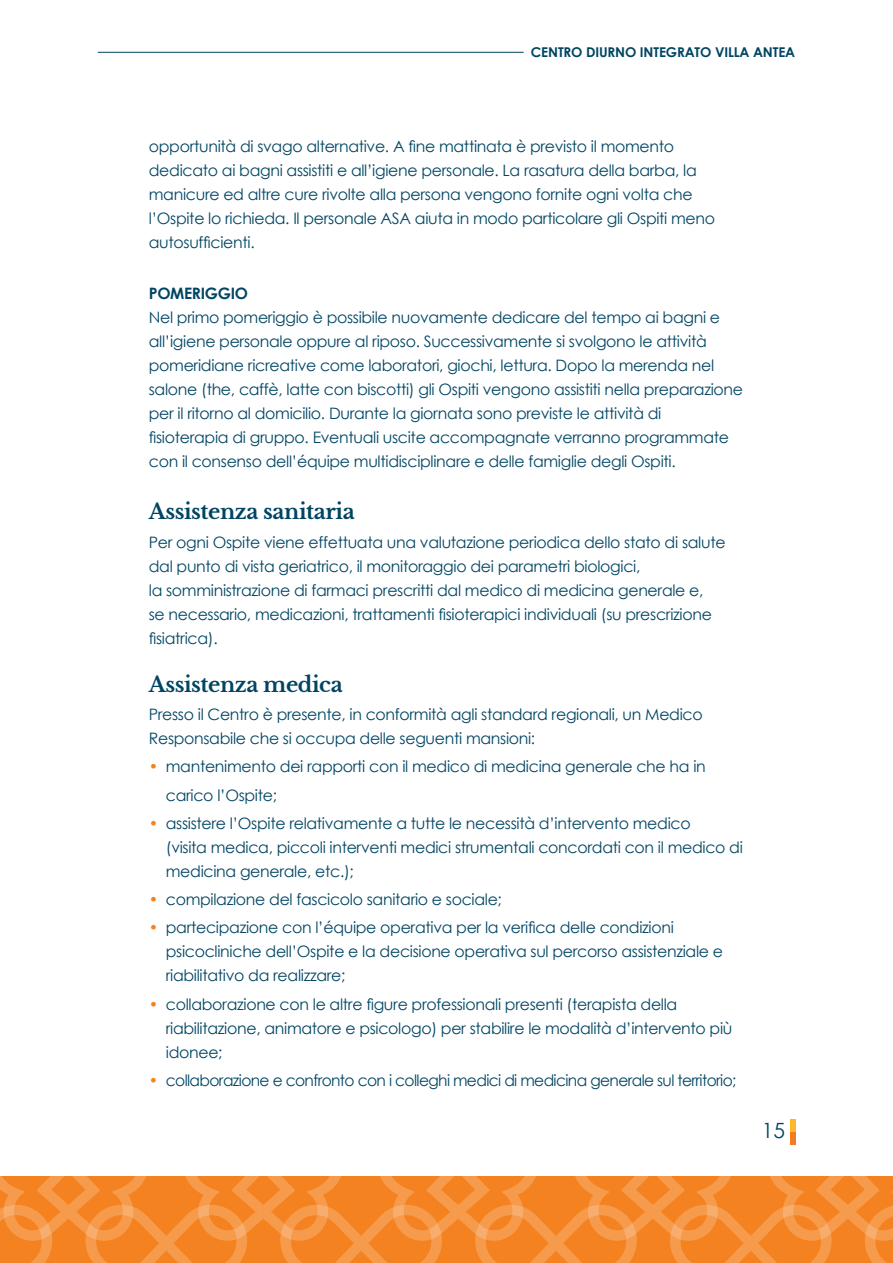
<style>
.page{position:relative;width:893px;height:1263px;background:#fff}
.page>*{position:absolute;margin:0;border:0;box-sizing:border-box;transform-origin:0 0}
.t1{font:700 21px "Libre Baskerville";letter-spacing:-.02em;color:#004563}
.t2{font:21px "Century Gothic";color:#004563}
.t3{font:15.75px/24px "Century Gothic";letter-spacing:-.02em;color:#004563}
.t4{font:15.75px "Century Gothic";letter-spacing:-.04em;color:#004563}
.t5{font:700 15.75px "Century Gothic";letter-spacing:-.02em;color:#004563}
.t6{font:700 13.5px "Century Gothic";letter-spacing:-.01em;color:#004563}
.s1{color:#f58220}
</style>
<div class="page">
<svg style="left:0;top:1176px;width:893px;height:87px;background:#f58b31"></svg>
<hr style="left:98px;top:52px;width:426px;height:1px;background:#004563">
<div style="left:790px;top:1132px;width:5px;height:12px;background:#f47b23"></div>
<div style="left:790px;top:1119px;width:5px;height:13px;background:#fdb728"></div>
<p class="t6" style="left:531px;top:42px;width:266px">CENTRO DIURNO INTEGRATO VILLA ANTEA</p>
<p class="t3" style="left:149px;top:134px;width:568px">opportunità di svago alternative. A fine mattinata è previsto il momento dedicato ai bagni assistiti e all’igiene personale. La rasatura della barba, la manicure ed altre cure rivolte alla persona vengono fornite ogni volta che l’Ospite lo richieda. Il personale ASA aiuta in modo particolare gli Ospiti meno autosufficienti.</p>
<p class="t5" style="left:149px;top:281px;width:101px">POMERIGGIO</p>
<p class="t3" style="left:149px;top:305px;width:596px">Nel primo pomeriggio è possibile nuovamente dedicare del tempo ai bagni e all’igiene personale oppure al riposo. Successivamente si svolgono le attività pomeridiane ricreative come laboratori, giochi, lettura. Dopo la merenda nel salone (the, caffè, latte con biscotti) gli Ospiti vengono assistiti nella preparazione per il ritorno al domicilio. Durante la giornata sono previste le attività di fisioterapia di gruppo. Eventuali uscite accompagnate verranno programmate con il consenso dell’équipe multidisciplinare e delle famiglie degli Ospiti.</p>
<h1 class="t1" style="left:149px;top:499px;width:207px">Assistenza sanitaria</h1>
<p class="t3" style="left:149px;top:530px;width:578px">Per ogni Ospite viene effettuata una valutazione periodica dello stato di salute dal punto di vista geriatrico, il monitoraggio dei parametri biologici,<br>la somministrazione di farmaci prescritti dal medico di medicina generale e,<br>se necessario, medicazioni, trattamenti fisioterapici individuali (su prescrizione fisiatrica).</p>
<h1 class="t1" style="left:149px;top:671px;width:195px">Assistenza medica</h1>
<p class="t3" style="left:149px;top:702px;width:555px">Presso il Centro è presente, in conformità agli standard regionali, un Medico<br>Responsabile che si occupa delle seguenti mansioni:</p>
<p class="t3" style="left:166px;top:752px;width:541px;line-height:28.2px;text-indent:-17px"><span class="s1">•</span> mantenimento dei rapporti con il medico di medicina generale che ha in carico l’Ospite;</p>
<p class="t3" style="left:166px;top:811px;width:579px;text-indent:-17px"><span class="s1">•</span> assistere l’Ospite relativamente a tutte le necessità d’intervento medico<br>(visita medica, piccoli interventi medici strumentali concordati con il medico di medicina generale, etc.);</p>
<p class="t3" style="left:149px;top:887px;width:355px"><span class="s1">•</span> compilazione del fascicolo sanitario e sociale;</p>
<p class="t3" style="left:166px;top:915px;width:559px;text-indent:-17px"><span class="s1">•</span> partecipazione con l’équipe operativa per la verifica delle condizioni psicocliniche dell’Ospite e la decisione operativa sul percorso assistenziale e riabilitativo da realizzare;</p>
<p class="t3" style="left:166px;top:992px;width:568px;text-indent:-17px"><span class="s1">•</span> collaborazione con le altre figure professionali presenti (terapista della riabilitazione, animatore e psicologo) per stabilire le modalità d’intervento più idonee;</p>
<p class="t4" style="left:149px;top:1069px;width:589px"><span class="s1">•</span> collaborazione e confronto con i colleghi medici di medicina generale sul territorio;</p>
<h1 class="t2" style="left:762px;top:1116px;width:25px">15</h1>
</div>
